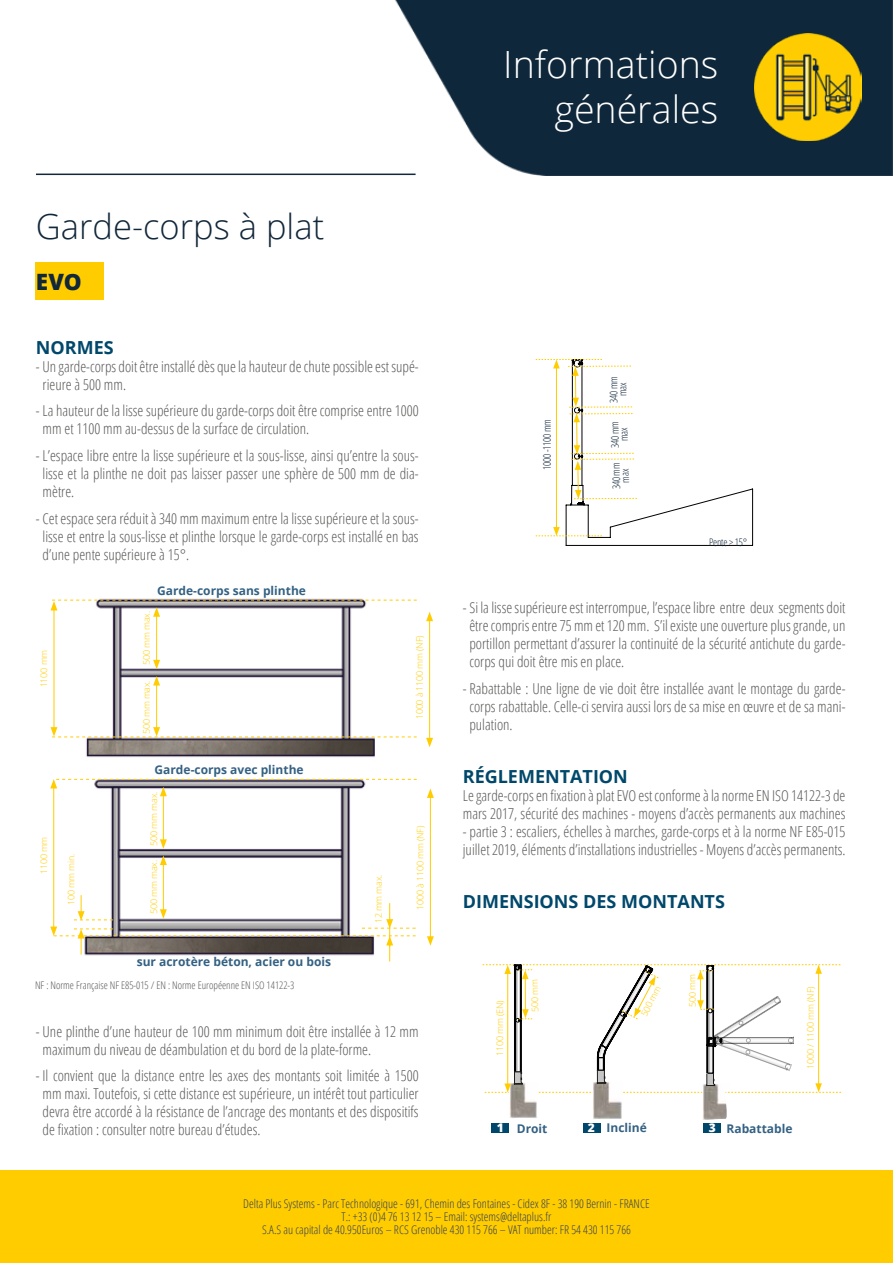
<style>
.page{position:relative;width:893px;height:1263px;background:#fff}
.page>*{position:absolute;margin:0;border:0;box-sizing:border-box;transform-origin:0 0}
.t1{font:300 37.5px/45px "Open Sans";color:#fff;text-align:right}
.t2{font:300 34.5px "Open Sans";color:#11273a}
.t3{font:800 22.5px "Open Sans";color:#11273a}
.t4{font:700 18px "Open Sans";color:#00486b}
.t5{font:300 condensed 15px/18px "Open Sans";color:#575756}
.t6{font:300 condensed 12px/13px "Open Sans";color:#354054;text-align:center}
.t7{font:700 12px "Open Sans";color:#346183}
.t8{font:800 12px "Open Sans";color:#fff}
.t9{font:300 condensed 10.5px "Open Sans";color:#575756}
.t10{font:300 10.5px/9px "Open Sans Condensed";letter-spacing:-.02em;color:#11273a;text-align:center}
.t11{font:300 9px "Open Sans";letter-spacing:-.02em;color:#fc0}
</style>
<div class="page">
<img style="left:296px;top:0;width:597px;height:175px">
<div style="left:423px;top:0;width:393px;height:137px;background:#0f273a"></div>
<hr style="left:36px;top:174px;width:380px;height:1px;background:#11273a">
<div style="left:0;top:1170px;width:893px;height:93px;background:#fc0"></div>
<img style="left:755px;top:34px;width:106px;height:106px">
<img style="left:510px;top:1093px;width:27px;height:25px">
<div style="left:492px;top:1123px;width:17px;height:10px;background:#00486b"></div>
<div style="left:583px;top:1123px;width:17px;height:10px;background:#00486b"></div>
<div style="left:704px;top:1123px;width:17px;height:10px;background:#00486b"></div>
<img style="left:593px;top:1093px;width:29px;height:26px">
<img style="left:702px;top:1093px;width:25px;height:27px">
<svg style="left:483px;top:964px;width:358px;height:129px"></svg>
<svg style="left:536px;top:359px;width:217px;height:187px"></svg>
<div style="left:36px;top:262px;width:68px;height:38px;background:#fc0"></div>
<img style="left:64px;top:778px;width:335px;height:184px">
<img style="left:64px;top:598px;width:335px;height:159px">
<hr style="left:156px;top:614px;width:1px;height:48px;background:#fc0">
<svg style="left:153px;top:660px;width:7px;height:9px"></svg>
<hr style="left:156px;top:683px;width:1px;height:46px;background:#fc0">
<svg style="left:153px;top:676px;width:7px;height:9px"></svg>
<hr style="left:163px;top:794px;width:1px;height:48px;background:#fc0">
<svg style="left:160px;top:839px;width:7px;height:10px"></svg>
<hr style="left:163px;top:863px;width:1px;height:49px;background:#fc0">
<svg style="left:160px;top:855px;width:7px;height:10px"></svg>
<hr style="left:54px;top:608px;width:1px;height:121px;background:#fc0">
<svg style="left:51px;top:600px;width:366px;height:17px"></svg>
<svg style="left:51px;top:727px;width:366px;height:10px"></svg>
<hr style="left:53px;top:786px;width:1px;height:143px;background:#fc0">
<svg style="left:50px;top:779px;width:367px;height:17px"></svg>
<svg style="left:50px;top:895px;width:366px;height:66px"></svg>
<hr style="left:429px;top:619px;width:1px;height:121px;background:#fc0">
<svg style="left:426px;top:612px;width:7px;height:9px"></svg>
<svg style="left:426px;top:738px;width:7px;height:9px"></svg>
<hr style="left:430px;top:795px;width:1px;height:144px;background:#fc0">
<svg style="left:427px;top:788px;width:7px;height:10px"></svg>
<svg style="left:427px;top:936px;width:7px;height:10px"></svg>
<h2 class="t2" style="left:36px;top:203px;width:290px">Garde-corps à plat</h2>
<h3 class="t3" style="left:36px;top:264px;width:47px">EVO</h3>
<p class="t4" style="left:36px;top:335px;width:79px">NORMES</p>
<p class="t5" style="left:43px;top:357px;width:378px;text-indent:-7px">- Un garde-corps doit être installé dès que la hauteur de chute possible est supé&shy;rieure à 500 mm.</p>
<p class="t5" style="left:43px;top:402px;width:378px;text-indent:-7px">- La hauteur de la lisse supérieure du garde-corps doit être comprise entre 1000 mm et 1100 mm au-dessus de la surface de circulation.</p>
<p class="t5" style="left:43px;top:446px;width:378px;text-align:justify;text-indent:-7px">- L’espace libre entre la lisse supérieure et la sous-lisse, ainsi qu’entre la sous&shy;lisse et la plinthe ne doit pas laisser passer une sphère de 500 mm de dia&shy;mètre.</p>
<p class="t5" style="left:43px;top:509px;width:378px;text-align:justify;text-indent:-7px">- Cet espace sera réduit à 340 mm maximum entre la lisse supérieure et la sous&shy;lisse et entre la sous-lisse et plinthe lorsque le garde-corps est installé en bas d’une pente supérieure à 15°.</p>
<p class="t11" style="left:38px;top:687px;width:39px;rotate:-90deg">1100 mm</p>
<p class="t11" style="left:38px;top:874px;width:39px;rotate:-90deg">1100 mm</p>
<p class="t11" style="left:65px;top:905px;width:53px;rotate:-90deg">100 mm min.</p>
<p class="t7" style="left:157px;top:583px;width:150px">Garde-corps sans plinthe</p>
<p class="t11" style="left:140px;top:665px;width:55px;rotate:-90deg">500 mm max.</p>
<p class="t11" style="left:140px;top:734px;width:55px;rotate:-90deg">500 mm max.</p>
<p class="t7" style="left:155px;top:762px;width:151px">Garde-corps avec plinthe</p>
<p class="t11" style="left:148px;top:845px;width:55px;rotate:-90deg">500 mm max.</p>
<p class="t11" style="left:148px;top:914px;width:55px;rotate:-90deg">500 mm max.</p>
<p class="t7" style="left:137px;top:953px;width:196px">sur acrotère béton, acier ou bois</p>
<p class="t9" style="left:35px;top:978px;width:261px">NF : Norme Française NF E85-015 / EN : Norme Européenne EN ISO 14122-3</p>
<p class="t11" style="left:413px;top:719px;width:85px;rotate:-90deg">1000 à 1100 mm (NF)</p>
<p class="t11" style="left:372px;top:923px;width:50px;rotate:-90deg">12 mm max.</p>
<p class="t11" style="left:414px;top:910px;width:85px;rotate:-90deg">1000 à 1100 mm (NF)</p>
<p class="t5" style="left:43px;top:1022px;width:378px;text-indent:-7px">- Une plinthe d’une hauteur de 100 mm minimum doit être installée à 12 mm maximum du niveau de déambulation et du bord de la plate-forme.</p>
<p class="t5" style="left:43px;top:1066px;width:378px;text-align:justify;text-indent:-7px">- Il convient que la distance entre les axes des montants soit limitée à 1500 mm maxi. Toutefois, si cette distance est supérieure, un intérêt tout particulier devra être accordé à la résistance de l’ancrage des montants et des dispositifs de fixation : consulter notre bureau d’études.</p>
<h1 class="t1" style="left:503px;top:41px;width:216px">Informations générales</h1>
<p class="t10" style="left:542px;top:470px;width:53px;rotate:-90deg">1000 -1100 mm</p>
<p class="t10" style="left:609px;top:403px;width:28px;rotate:-91deg">340 mm max</p>
<p class="t10" style="left:610px;top:448px;width:28px;rotate:-91deg">340 mm max</p>
<p class="t10" style="left:611px;top:489px;width:28px;rotate:-91deg">340 mm max</p>
<p class="t10" style="left:709px;top:537px;width:40px">Pente &gt; 15°</p>
<p class="t5" style="left:469px;top:598px;width:378px;text-align:justify;text-indent:-7px">- Si la lisse supérieure est interrompue, l’espace libre entre deux segments doit être compris entre 75 mm et 120 mm. S’il existe une ouverture plus grande, un portillon permettant d’assurer la continuité de la sécurité antichute du garde&shy;corps qui doit être mis en place.</p>
<p class="t5" style="left:469px;top:678px;width:378px;text-align:justify;text-indent:-7px">- Rabattable : Une ligne de vie doit être installée avant le montage du garde&shy;corps rabattable. Celle-ci servira aussi lors de sa mise en œuvre et de sa mani&shy;pulation.</p>
<p class="t4" style="left:463px;top:763px;width:167px">RÉGLEMENTATION</p>
<p class="t5" style="left:463px;top:786px;width:384px">Le garde-corps en fixation à plat EVO est conforme à la norme EN ISO 14122-3 de mars 2017, sécurité des machines - moyens d’accès permanents aux machines</p>
<p class="t5" style="left:463px;top:822px;width:384px">- partie 3 : escaliers, échelles à marches, garde-corps et à la norme NF E85-015 juillet 2019, éléments d’installations industrielles - Moyens d’accès permanents.</p>
<p class="t4" style="left:463px;top:888px;width:264px">DIMENSIONS DES MONTANTS</p>
<p class="t11" style="left:494px;top:1056px;width:57px;rotate:-90deg">1100 mm (EN)</p>
<p class="t11" style="left:529px;top:1012px;width:34px;rotate:-91deg">500 mm</p>
<p class="t11" style="left:686px;top:1007px;width:34px;rotate:-91deg">500 mm</p>
<p class="t11" style="left:638px;top:1013px;width:34px;rotate:-63deg">500 mm</p>
<p class="t11" style="left:804px;top:1069px;width:84px;rotate:-90deg">1000 / 1100 mm (NF)</p>
<p class="t7" style="left:517px;top:1120px;width:32px">Droit</p>
<p class="t7" style="left:606px;top:1119px;width:42px">Incliné</p>
<p class="t7" style="left:726px;top:1120px;width:68px">Rabattable</p>
<p class="t8" style="left:497px;top:1119px;width:9px">1</p>
<p class="t8" style="left:588px;top:1119px;width:9px">2</p>
<p class="t8" style="left:709px;top:1119px;width:9px">3</p>
<p class="t6" style="left:243px;top:1197px;width:408px">Delta Plus Systems - Parc Technologique - 691, Chemin des Fontaines - Cidex 8F - 38 190 Bernin - FRANCE<br>T.: +33 (0)4 76 13 12 15 – Email: systems@deltaplus.fr<br>S.A.S au capital de 40.950Euros – RCS Grenoble 430 115 766 – VAT number: FR 54 430 115 766</p>
</div>
